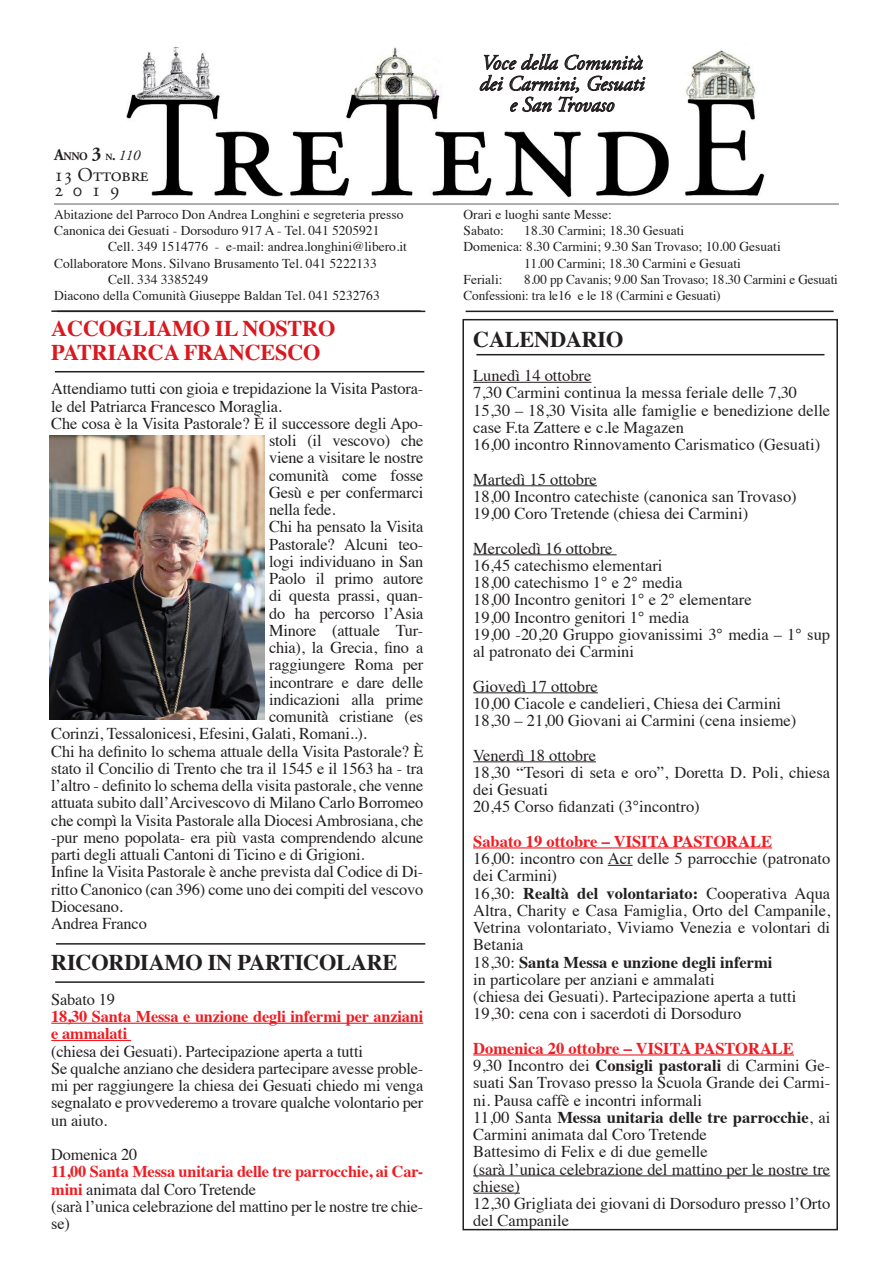
<style>
.page{position:relative;width:893px;height:1263px;background:#fff}
.page>*{position:absolute;margin:0;border:0;box-sizing:border-box;transform-origin:0 0}
.t1{font:700 22.5px "Times";letter-spacing:-.01em;color:#d9181f}
.t2{font:700 22.5px "Times";letter-spacing:-.01em;color:#231f20}
.t3{font:italic 21px "Adobe Garamond Pro";color:#231f20}
.t4{font:19.5px "Adobe Garamond Pro";letter-spacing:-.01em;color:#231f20}
.t5{font:16.5px/17.2px "Times";color:#231f20}
.t6{font:700 16.5px/17.2px "Times";letter-spacing:-.01em;color:#ee1d23}
.t7{font:700 16.5px "Times";color:#231f20}
.t8{font:13.5px "Times";color:#231f20}
.t9{font:700 11.55px "Adobe Garamond Pro";color:#231f20;scale:.95 1}
.s1{font-size:16.5px}
.s2{font-size:19.5px}
.s3{font-size:9.45px}
.s4{font-size:13.5px}
.s5{font-weight:400;font-style:italic;font-size:15px}
.s6{font-weight:400;color:#231f20}
.s7{font-weight:700}
.s8{font-weight:400}
</style>
<div class="page">
<hr style="left:51px;top:1023px;width:372px;height:1px;background:#ee1d23">
<hr style="left:51px;top:1040px;width:80px;height:1px;background:#ee1d23">
<img style="left:126px;top:46px;width:639px;height:152px">
<hr style="left:54px;top:203px;width:785px;height:2px;background:#939598">
<svg style="left:480px;top:54px;width:165px;height:58px"></svg>
<hr style="left:57px;top:311px;width:368px;height:1px;background:#231f20">
<hr style="left:466px;top:311px;width:368px;height:1px;background:#231f20">
<hr style="left:51px;top:310px;width:370px;height:2px;background:#231f20">
<hr style="left:55px;top:371px;width:369px;height:1px;background:#231f20">
<hr style="left:473px;top:382px;width:118px;height:1px;background:#231f20">
<hr style="left:473px;top:485px;width:124px;height:1px;background:#231f20">
<hr style="left:473px;top:554px;width:144px;height:1px;background:#231f20">
<hr style="left:473px;top:692px;width:125px;height:1px;background:#231f20">
<hr style="left:473px;top:761px;width:123px;height:1px;background:#231f20">
<hr style="left:473px;top:847px;width:299px;height:1px;background:#ee1d23">
<svg style="left:608px;top:865px;width:24px;height:1px"></svg>
<hr style="left:473px;top:1054px;width:321px;height:1px;background:#ee1d23">
<hr style="left:473px;top:1175px;width:357px;height:1px;background:#231f20">
<hr style="left:473px;top:1193px;width:47px;height:1px;background:#231f20">
<div style="left:462px;top:319px;width:376px;height:911px;border:2px solid #231f20"></div>
<hr style="left:476px;top:354px;width:348px;height:1px;background:#231f20">
<hr style="left:56px;top:943px;width:369px;height:1px;background:#231f20">
<hr style="left:55px;top:981px;width:370px;height:2px;background:#231f20">
<img style="left:50px;top:435px;width:215px;height:284px">
<p class="t9" style="left:54px;top:149px;width:92px"><span class="s1">A</span>NNO <span class="s2">3</span> <span class="s3">N</span><span class="s4">.</span> <span class="s5">110</span></p>
<p class="t4" style="left:54px;top:163px;width:96px">13 Ottobre</p>
<p class="t4" style="left:54px;top:178px;width:67px">2 0 1 9</p>
<p class="t8" style="left:54px;top:202px;width:351px">Abitazione del Parroco Don Andrea Longhini e segreteria presso</p>
<p class="t8" style="left:54px;top:218px;width:327px">Canonica dei Gesuati - Dorsoduro 917 A - Tel. 041 5205921</p>
<p class="t8" style="left:108px;top:234px;width:300px">Cell. 349 1514776 - e-mail: andrea.longhini@libero.it</p>
<p class="t8" style="left:54px;top:250px;width:324px">Collaboratore Mons. Silvano Brusamento Tel. 041 5222133</p>
<p class="t8" style="left:108px;top:267px;width:102px">Cell. 334 3385249</p>
<p class="t8" style="left:54px;top:283px;width:327px">Diacono della Comunità Giuseppe Baldan Tel. 041 5232763</p>
<p class="t1" style="left:51px;top:307px;width:286px">ACCOGLIAMO IL NOSTRO</p>
<p class="t1" style="left:51px;top:331px;width:271px">PATRIARCA FRANCESCO</p>
<p class="t5" style="left:51px;top:379px;width:373px">Attendiamo tutti con gioia e trepidazione la Visita Pastora&shy;le del Patriarca Francesco Moraglia.</p>
<p class="t5" style="left:269px;top:413px;width:156px;text-align:justify;text-indent:-218px">Che cosa è la Visita Pastorale? È il successore degli Apo&shy;stoli (il vescovo) che viene a visitare le nostre comunità come fosse Gesù e per confermarci nella fede.</p>
<p class="t5" style="left:269px;top:517px;width:156px">Chi ha pensato la Visita</p>
<p class="t5" style="left:269px;top:534px;width:156px">Pastorale? Alcuni teo-</p>
<p class="t5" style="left:269px;top:551px;width:156px">logi individuano in San</p>
<p class="t5" style="left:269px;top:568px;width:156px">Paolo il primo autore</p>
<p class="t5" style="left:269px;top:586px;width:156px">di questa prassi, quan-</p>
<p class="t5" style="left:269px;top:603px;width:156px">do ha percorso l’Asia</p>
<p class="t5" style="left:269px;top:620px;width:156px">Minore (attuale Tur-</p>
<p class="t5" style="left:269px;top:637px;width:156px">chia), la Grecia, fino a</p>
<p class="t5" style="left:269px;top:655px;width:156px">raggiungere Roma per</p>
<p class="t5" style="left:269px;top:672px;width:156px">incontrare e dare delle</p>
<p class="t5" style="left:269px;top:689px;width:156px">indicazioni alla prime</p>
<p class="t5" style="left:269px;top:706px;width:156px">comunità cristiane (es</p>
<p class="t5" style="left:51px;top:724px;width:317px">Corinzi, Tessalonicesi, Efesini, Galati, Romani..).</p>
<p class="t5" style="left:51px;top:741px;width:374px;text-align:justify">Chi ha definito lo schema attuale della Visita Pastorale? È stato il Concilio di Trento che tra il 1545 e il 1563 ha - tra l’altro - definito lo schema della visita pastorale, che venne attuata subito dall’Arcivescovo di Milano Carlo Borromeo che compì la Visita Pastorale alla Diocesi Ambrosiana, che -pur meno popolata- era più vasta comprendendo alcune parti degli attuali Cantoni di Ticino e di Grigioni.</p>
<p class="t5" style="left:51px;top:862px;width:373px;text-align:justify">Infine la Visita Pastorale è anche prevista dal Codice di Di&shy;ritto Canonico (can 396) come uno dei compiti del vescovo Diocesano.</p>
<p class="t5" style="left:51px;top:913px;width:97px">Andrea Franco</p>
<p class="t2" style="left:51px;top:941px;width:348px">RICORDIAMO IN PARTICOLARE</p>
<p class="t5" style="left:51px;top:989px;width:65px">Sabato 19</p>
<p class="t6" style="left:51px;top:1006px;width:373px">18,30 Santa Messa e unzione degli infermi per anziani e ammalati</p>
<p class="t5" style="left:51px;top:1041px;width:313px">(chiesa dei Gesuati). Partecipazione aperta a tutti</p>
<p class="t5" style="left:51px;top:1058px;width:374px;text-align:justify">Se qualche anziano che desidera partecipare avesse proble&shy;mi per raggiungere la chiesa dei Gesuati chiedo mi venga segnalato e provvederemo a trovare qualche volontario per un aiuto.</p>
<p class="t5" style="left:51px;top:1144px;width:87px">Domenica 20</p>
<p class="t6" style="left:51px;top:1161px;width:373px">11,00 Santa Messa unitaria delle tre parrocchie, ai Car&shy;mini <span class="s6">animata dal Coro Tretende</span></p>
<p class="t5" style="left:51px;top:1196px;width:373px">(sarà l’unica celebrazione del mattino per le nostre tre chie&shy;se)</p>
<p class="t3" style="left:482px;top:50px;width:162px">Voce della Comunità</p>
<p class="t3" style="left:479px;top:71px;width:166px">dei Carmini, Gesuati</p>
<p class="t3" style="left:510px;top:92px;width:106px">e San Trovaso</p>
<p class="t8" style="left:463px;top:202px;width:150px">Orari e luoghi sante Messe:</p>
<p class="t8" style="left:463px;top:218px;width:42px">Sabato:</p>
<p class="t8" style="left:524px;top:218px;width:162px">18.30 Carmini; 18.30 Gesuati</p>
<p class="t8" style="left:463px;top:234px;width:319px">Domenica: 8.30 Carmini; 9.30 San Trovaso; 10.00 Gesuati</p>
<p class="t8" style="left:524px;top:250px;width:218px">11.00 Carmini; 18.30 Carmini e Gesuati</p>
<p class="t8" style="left:463px;top:267px;width:41px">Feriali:</p>
<p class="t8" style="left:524px;top:267px;width:315px">8.00 pp Cavanis; 9.00 San Trovaso; 18.30 Carmini e Gesuati</p>
<p class="t8" style="left:463px;top:283px;width:259px">Confessioni: tra le16 e le 18 (Carmini e Gesuati)</p>
<p class="t2" style="left:473px;top:317px;width:152px">CALENDARIO</p>
<p class="t5" style="left:473px;top:365px;width:120px">Lunedì 14 ottobre</p>
<p class="t5" style="left:473px;top:383px;width:325px">7,30 Carmini continua la messa feriale delle 7,30</p>
<p class="t5" style="left:473px;top:400px;width:358px">15,30 – 18,30 Visita alle famiglie e benedizione delle case F.ta Zattere e c.le Magazen</p>
<p class="t5" style="left:473px;top:434px;width:348px">16,00 incontro Rinnovamento Carismatico (Gesuati)</p>
<p class="t5" style="left:473px;top:469px;width:125px">Martedì 15 ottobre</p>
<p class="t5" style="left:473px;top:486px;width:325px">18,00 Incontro catechiste (canonica san Trovaso)</p>
<p class="t5" style="left:473px;top:503px;width:276px">19,00 Coro Tretende (chiesa dei Carmini)</p>
<p class="t5" style="left:473px;top:538px;width:141px">Mercoledì 16 ottobre</p>
<p class="t5" style="left:473px;top:555px;width:191px">16,45 catechismo elementari</p>
<p class="t5" style="left:473px;top:572px;width:211px">18,00 catechismo 1° e 2° media</p>
<p class="t5" style="left:473px;top:590px;width:280px">18,00 Incontro genitori 1° e 2° elementare</p>
<p class="t5" style="left:473px;top:607px;width:218px">19,00 Incontro genitori 1° media</p>
<p class="t5" style="left:473px;top:624px;width:358px">19,00 -20,20 Gruppo giovanissimi 3° media – 1° sup al patronato dei Carmini</p>
<p class="t5" style="left:473px;top:676px;width:126px">Giovedì 17 ottobre</p>
<p class="t5" style="left:473px;top:693px;width:309px">10,00 Ciacole e candelieri, Chiesa dei Carmini</p>
<p class="t5" style="left:473px;top:710px;width:325px">18,30 – 21,00 Giovani ai Carmini (cena insieme)</p>
<p class="t5" style="left:473px;top:745px;width:124px">Venerdì 18 ottobre</p>
<p class="t5" style="left:473px;top:762px;width:358px">18,30 “Tesori di seta e oro”, Doretta D. Poli, chiesa dei Gesuati</p>
<p class="t5" style="left:473px;top:797px;width:228px">20,45 Corso fidanzati (3°incontro)</p>
<p class="t6" style="left:473px;top:831px;width:300px">Sabato 19 ottobre – VISITA PASTORALE</p>
<p class="t5" style="left:473px;top:848px;width:358px">16,00: incontro con Acr delle 5 parrocchie (patronato dei Carmini)</p>
<p class="t5" style="left:473px;top:883px;width:359px;text-align:justify">16,30: <span class="s7">Realtà del volontariato:</span> Cooperativa Aqua Altra, Charity e Casa Famiglia, Orto del Campanile, Vetrina volontariato, Viviamo Venezia e volontari di Betania</p>
<p class="t7" style="left:473px;top:946px;width:301px"><span class="s8">18,30:</span> Santa Messa e unzione degli infermi</p>
<p class="t5" style="left:473px;top:969px;width:243px">in particolare per anziani e ammalati</p>
<p class="t5" style="left:473px;top:986px;width:325px">(chiesa dei Gesuati). Partecipazione aperta a tutti</p>
<p class="t5" style="left:473px;top:1004px;width:270px">19,30: cena con i sacerdoti di Dorsoduro</p>
<p class="t6" style="left:473px;top:1038px;width:322px">Domenica 20 ottobre – VISITA PASTORALE</p>
<p class="t5" style="left:473px;top:1055px;width:358px;text-align:justify">9,30 Incontro dei <span class="s7">Consigli pastorali</span> di Carmini Ge&shy;suati San Trovaso presso la Scuola Grande dei Carmi&shy;ni. Pausa caffè e incontri informali</p>
<p class="t5" style="left:473px;top:1107px;width:359px">11,00 Santa <span class="s7">Messa unitaria delle tre parrocchie</span>, ai<br>Carmini animata dal Coro Tretende</p>
<p class="t5" style="left:473px;top:1142px;width:236px">Battesimo di Felix e di due gemelle</p>
<p class="t5" style="left:473px;top:1159px;width:358px">(sarà l’unica celebrazione del mattino per le nostre tre chiese)</p>
<p class="t5" style="left:473px;top:1193px;width:358px">12,30 Grigliata dei giovani di Dorsoduro presso l’Orto del Campanile</p>
</div>
